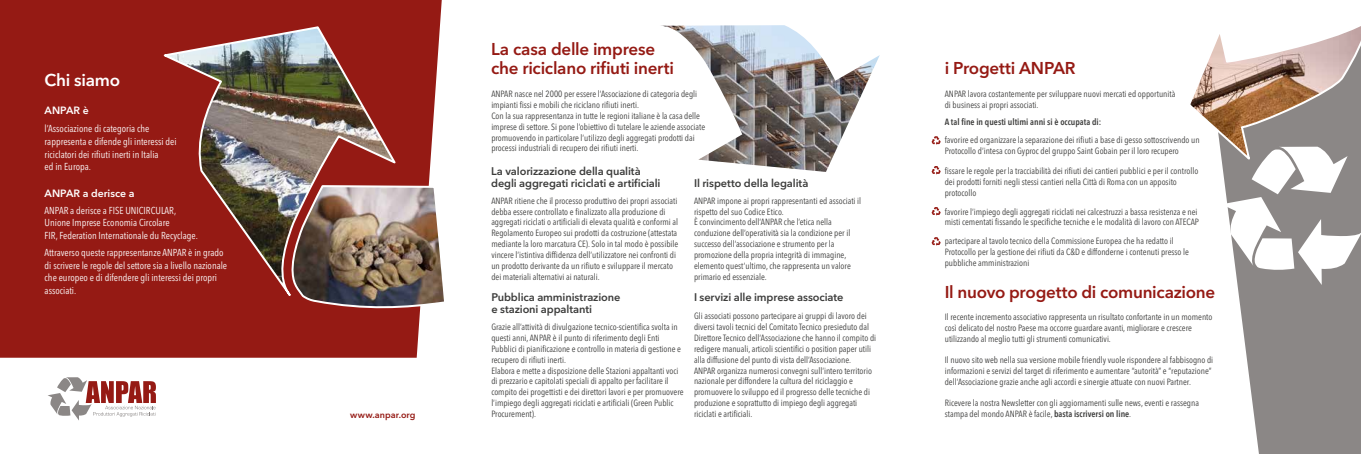
<style>
.page{position:relative;width:1361px;height:454px;background:#fff}
.page>*{position:absolute;margin:0;border:0;box-sizing:border-box;transform-origin:0 0}
.t1{font:600 17px/19px "Avenir Next LT Pro";letter-spacing:-.015em;color:#951a14}
.t2{font:600 17px "Avenir Next LT Pro";letter-spacing:-.015em;color:#fff}
.t3{font:600 11px/12px "Avenir Next LT Pro";letter-spacing:-.01em;color:#3c3c3b}
.t4{font:600 10.5px "Avenir Next LT Pro";color:#fff}
.t5{font:condensed 10px/12.6px "Avenir Next LT Pro";color:#fff}
.t6{font:condensed 9px/10.8px "Avenir Next LT Pro";color:#3c3c3b}
.t7{font:600 condensed 9px "Avenir Next LT Pro";color:#3c3c3b}
.t8{font:600 9px "Avenir Next LT Pro";letter-spacing:.005em;color:#951a14}
.s1{font-weight:600}
</style>
<div class="page">
<div style="left:0;top:0;width:442px;height:357px;background:#951a14"></div>
<svg style="left:1237px;top:285px;width:124px;height:169px;background:#959190"></svg>
<svg style="left:48px;top:377px;width:108px;height:43px"></svg>
<img style="left:661px;top:25px;width:219px;height:147px">
<svg style="left:1190px;top:26px;width:171px;height:128px"></svg>
<img style="left:399px;top:183px;width:45px;height:127px">
<img style="left:158px;top:25px;width:241px;height:333px">
<svg style="left:931px;top:237px;width:9px;height:9px"></svg>
<svg style="left:931px;top:207px;width:9px;height:9px"></svg>
<svg style="left:931px;top:166px;width:9px;height:9px"></svg>
<svg style="left:931px;top:136px;width:9px;height:9px"></svg>
<svg style="left:1221px;top:147px;width:140px;height:138px"></svg>
<h1 class="t2" style="left:45px;top:70px;width:77px">Chi siamo</h1>
<p class="t4" style="left:45px;top:104px;width:46px">ANPAR è</p>
<p class="t5" style="left:45px;top:122px;width:133px">l’Associazione di categoria che rappresenta e difende gli interessi dei riciclatori dei rifiuti inerti in Italia<br>ed in Europa.</p>
<p class="t4" style="left:45px;top:187px;width:91px">ANPAR a derisce a</p>
<p class="t5" style="left:45px;top:204px;width:155px">ANPAR a derisce a FISE UNICIRCULAR,<br>Unione Imprese Economia Circolare<br>FIR, Federation Internationale du Recyclage.</p>
<p class="t5" style="left:45px;top:246px;width:184px">Attraverso queste rappresentanze ANPAR è in grado di scrivere le regole del settore sia a livello nazionale che europeo e di difendere gli interessi dei propri associati.</p>
<p class="t8" style="left:350px;top:409px;width:67px">www.anpar.org</p>
<h1 class="t1" style="left:491px;top:40px;width:184px">La casa delle imprese che riciclano rifiuti inerti</h1>
<p class="t6" style="left:491px;top:89px;width:215px">ANPAR nasce nel 2000 per essere l’Associazione di categoria degli impianti fissi e mobili che riciclano rifiuti inerti.<br>Con la sua rappresentanza in tutte le regioni italiane è la casa delle imprese di settore. Si pone l’obiettivo di tutelare le aziende associate promuovendo in particolare l’utilizzo degli aggregati prodotti dai processi industriali di recupero dei rifiuti inerti.</p>
<p class="t3" style="left:491px;top:164px;width:171px">La valorizzazione della qualità degli aggregati riciclati e artificiali</p>
<p class="t3" style="left:694px;top:176px;width:116px">Il rispetto della legalità</p>
<p class="t6" style="left:491px;top:195px;width:188px">ANPAR ritiene che il processo produttivo dei propri associati debba essere controllato e finalizzato alla produzione di aggregati riciclati o artificiali di elevata qualità e conformi al Regolamento Europeo sui prodotti da costruzione (attestata mediante la loro marcatura CE). Solo in tal modo è possibile vincere l’istintiva diffidenza dell’utilizzatore nei confronti di un prodotto derivante da un rifiuto e sviluppare il mercato dei materiali alternativi ai naturali.</p>
<p class="t6" style="left:694px;top:195px;width:169px">ANPAR impone ai propri rappresentanti ed associati il rispetto del suo Codice Etico.<br>È convincimento dell’ANPAR che l’etica nella conduzione dell’operatività sia la condizione per il successo dell’associazione e strumento per la promozione della propria integrità di immagine, elemento quest’ultimo, che rappresenta un valore primario ed essenziale.</p>
<p class="t3" style="left:491px;top:291px;width:131px">Pubblica amministrazione</p>
<p class="t3" style="left:694px;top:291px;width:151px">I servizi alle imprese associate</p>
<p class="t3" style="left:491px;top:303px;width:102px">e stazioni appaltanti</p>
<p class="t6" style="left:694px;top:311px;width:184px">Gli associati possono partecipare ai gruppi di lavoro dei diversi tavoli tecnici del Comitato Tecnico presieduto dal Direttore Tecnico dell’Associazione che hanno il compito di redigere manuali, articoli scientifici o position paper utili alla diffusione del punto di vista dell’Associazione.<br>ANPAR organizza numerosi convegni sull’intero territorio nazionale per diffondere la cultura del riciclaggio e promuovere lo sviluppo ed il progresso delle tecniche di produzione e soprattutto di impiego degli aggregati riciclati e artificiali.</p>
<p class="t6" style="left:491px;top:321px;width:194px">Grazie all’attività di divulgazione tecnico-scientifica svolta in questi anni, ANPAR è il punto di riferimento degli Enti Pubblici di pianificazione e controllo in materia di gestione e recupero di rifiuti inerti.<br>Elabora e mette a disposizione delle Stazioni appaltanti voci di prezzario e capitolati speciali di appalto per facilitare il compito dei progettisti e dei direttori lavori e per promuovere l’impiego degli aggregati riciclati e artificiali (Green Public Procurement).</p>
<h1 class="t1" style="left:945px;top:59px;width:132px">i Progetti ANPAR</h1>
<p class="t6" style="left:945px;top:89px;width:232px">ANPAR lavora costantemente per sviluppare nuovi mercati ed opportunità di business ai propri associati.</p>
<p class="t7" style="left:945px;top:116px;width:158px">A tal fine in questi ultimi anni si è occupata di:</p>
<p class="t6" style="left:945px;top:134px;width:256px">favorire ed organizzare la separazione dei rifiuti a base di gesso sottoscrivendo un<br>Protocollo d’intesa con Gyproc del gruppo Saint Gobain per il loro recupero</p>
<p class="t6" style="left:945px;top:165px;width:255px">fissare le regole per la tracciabilità dei rifiuti dei cantieri pubblici e per il controllo dei prodotti forniti negli stessi cantieri nella Città di Roma con un apposito protocollo</p>
<p class="t6" style="left:945px;top:206px;width:256px">favorire l’impiego degli aggregati riciclati nei calcestruzzi a bassa resistenza e nei misti cementati fissando le specifiche tecniche e le modalità di lavoro con ATECAP</p>
<p class="t6" style="left:945px;top:236px;width:246px">partecipare al tavolo tecnico della Commissione Europea che ha redatto il<br>Protocollo per la gestione dei rifiuti da C&amp;D e diffonderne i contenuti presso le pubbliche amministrazioni</p>
<h1 class="t1" style="left:945px;top:282px;width:272px">Il nuovo progetto di comunicazione</h1>
<p class="t6" style="left:945px;top:311px;width:269px">Il recente incremento associativo rappresenta un risultato confortante in un momento così delicato del nostro Paese ma occorre guardare avanti, migliorare e crescere utilizzando al meglio tutti gli strumenti comunicativi.</p>
<p class="t6" style="left:945px;top:354px;width:270px">Il nuovo sito web nella sua versione mobile friendly vuole rispondere al fabbisogno di informazioni e servizi del target di riferimento e aumentare “autorità” e “reputazione” dell’Associazione grazie anche agli accordi e sinergie attuate con nuovi Partner.</p>
<p class="t6" style="left:945px;top:397px;width:256px">Ricevere la nostra Newsletter con gli aggiornamenti sulle news, eventi e rassegna stampa del mondo ANPAR è facile, <span class="s1">basta iscriversi on line</span>.</p>
</div>
